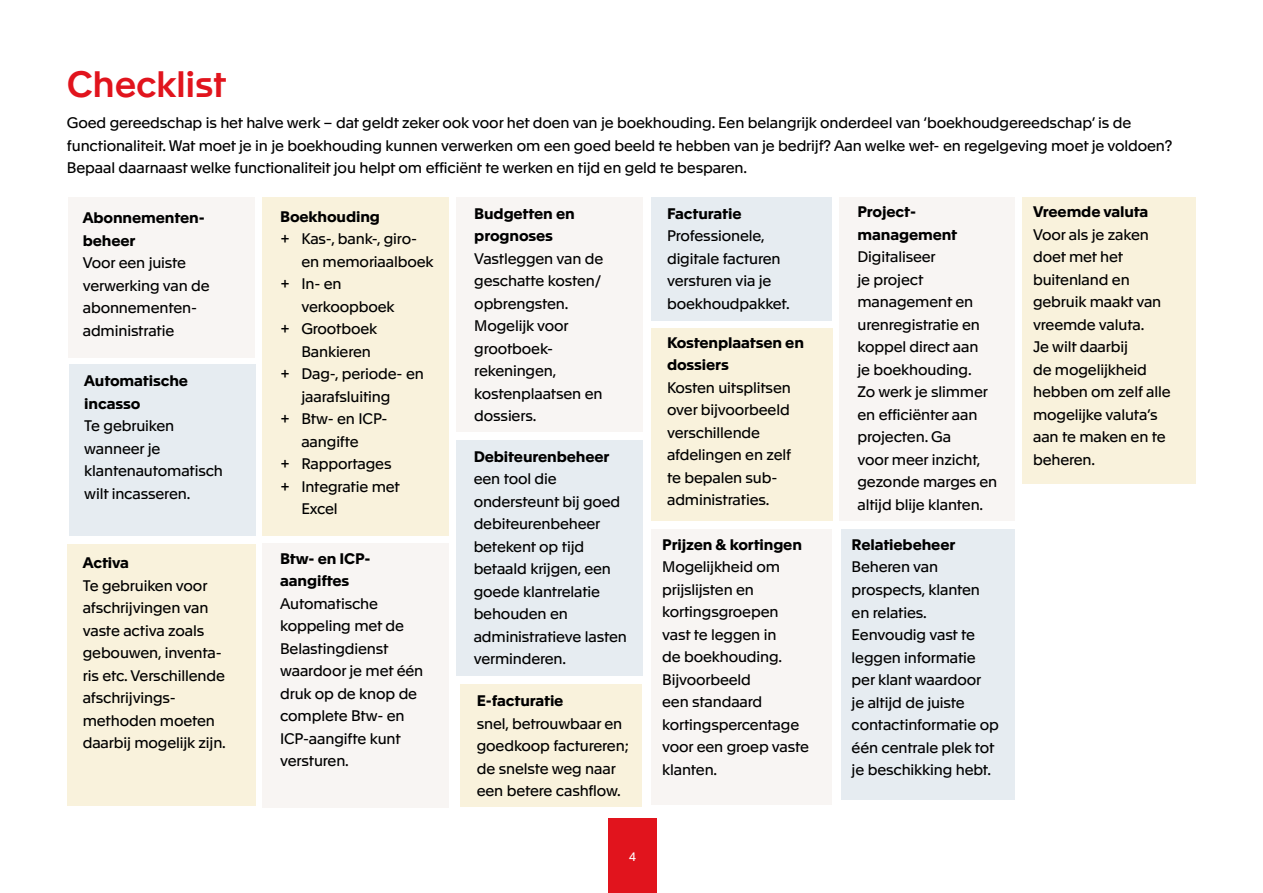
<style>
.page{position:relative;width:1263px;height:893px;background:#fff}
.page>*{position:absolute;margin:0;border:0;box-sizing:border-box;transform-origin:0 0}
.t1{font:500 36px "Apax";letter-spacing:-.01em;color:#e1141d}
.t2{font:15px/22.5px "Apax";letter-spacing:-.01em;color:#000}
.t3{font:700 15px/22.5px "Apax";letter-spacing:-.01em;color:#000}
.t4{font:12px "Apax";color:#fff}
.s1{font-size:16.5px}
</style>
<div class="page">
<div style="left:68px;top:197px;width:186px;height:161px;background:#f8f5f3"></div>
<div style="left:1022px;top:197px;width:174px;height:287px;background:#f9f2dc"></div>
<div style="left:67px;top:544px;width:188px;height:262px;background:#f9f2dc"></div>
<div style="left:839px;top:197px;width:176px;height:324px;background:#f8f5f3"></div>
<div style="left:841px;top:529px;width:173px;height:271px;background:#e6ecf1"></div>
<div style="left:69px;top:364px;width:187px;height:172px;background:#e6ecf1"></div>
<div style="left:457px;top:197px;width:186px;height:235px;background:#f8f5f3"></div>
<div style="left:457px;top:440px;width:186px;height:235px;background:#e6ecf1"></div>
<div style="left:651px;top:328px;width:181px;height:193px;background:#f9f2dc"></div>
<div style="left:651px;top:529px;width:181px;height:275px;background:#f8f5f3"></div>
<div style="left:608px;top:819px;width:49px;height:74px;background:#e1141d"></div>
<div style="left:263px;top:197px;width:186px;height:339px;background:#f9f2dc"></div>
<div style="left:263px;top:544px;width:186px;height:264px;background:#f8f5f3"></div>
<div style="left:460px;top:684px;width:182px;height:123px;background:#f9f2dc"></div>
<div style="left:651px;top:197px;width:180px;height:124px;background:#e6ecf1"></div>
<h1 class="t1" style="left:67px;top:58px;width:161px">Checklist</h1>
<p class="t2" style="left:67px;top:111px;width:1107px">Goed gereedschap is het halve werk – dat geldt zeker ook voor het doen van je boekhouding. Een belangrijk onderdeel van ‘boekhoudgereedschap’ is de functionaliteit. Wat moet je in je boekhouding kunnen verwerken om een goed beeld te hebben van je bedrijf? Aan welke wet- en regelgeving moet je voldoen?<br>Bepaal daarnaast welke functionaliteit jou helpt om efficiënt te werken en tijd en geld te besparen.</p>
<p class="t3" style="left:83px;top:206px;width:123px">Abonnementen&shy;beheer</p>
<p class="t2" style="left:83px;top:251px;width:129px">Voor een juiste verwerking van de abonnementen&shy;administratie</p>
<p class="t3" style="left:84px;top:368px;width:105px">Automatische incasso</p>
<p class="t2" style="left:84px;top:414px;width:140px">Te gebruiken wanneer je klantenautomatisch wilt incasseren.</p>
<p class="t3" style="left:83px;top:551px;width:48px">Activa</p>
<p class="t2" style="left:83px;top:573px;width:145px">Te gebruiken voor afschrijvingen van vaste activa zoals gebouwen, inventa&shy;ris etc. Verschillende afschrijvings&shy;methoden moeten daarbij mogelijk zijn.</p>
<p class="t3" style="left:280px;top:204px;width:101px">Boekhouding</p>
<p class="t2" style="left:280px;top:227px;width:138px"><span class="s1">+</span> Kas-, bank-, giro-</p>
<p class="t2" style="left:301px;top:249px;width:134px">en memoriaalboek</p>
<p class="t2" style="left:280px;top:272px;width:63px"><span class="s1">+</span> In- en</p>
<p class="t2" style="left:301px;top:294px;width:95px">verkoopboek</p>
<p class="t2" style="left:280px;top:317px;width:99px"><span class="s1">+</span> Grootboek</p>
<p class="t2" style="left:301px;top:339px;width:71px">Bankieren</p>
<p class="t2" style="left:280px;top:362px;width:145px"><span class="s1">+</span> Dag-, periode- en</p>
<p class="t2" style="left:301px;top:384px;width:91px">jaarafsluiting</p>
<p class="t2" style="left:280px;top:407px;width:109px"><span class="s1">+</span> Btw- en ICP-</p>
<p class="t2" style="left:301px;top:429px;width:59px">aangifte</p>
<p class="t2" style="left:280px;top:452px;width:113px"><span class="s1">+</span> Rapportages</p>
<p class="t2" style="left:280px;top:474px;width:121px"><span class="s1">+</span> Integratie met</p>
<p class="t2" style="left:301px;top:497px;width:38px">Excel</p>
<p class="t3" style="left:280px;top:546px;width:92px">Btw- en ICP&shy;aangiftes</p>
<p class="t2" style="left:280px;top:591px;width:145px">Automatische koppeling met de<br>Belastingdienst waardoor je met één druk op de knop de complete Btw- en<br>ICP-aangifte kunt versturen.</p>
<p class="t3" style="left:474px;top:201px;width:102px">Budgetten en prognoses</p>
<p class="t2" style="left:474px;top:246px;width:131px">Vastleggen van de geschatte kosten/ opbrengsten.<br>Mogelijk voor grootboek&shy;rekeningen, kostenplaatsen en dossiers.</p>
<p class="t3" style="left:474px;top:444px;width:137px">Debiteurenbeheer</p>
<p class="t2" style="left:474px;top:467px;width:155px">een tool die ondersteunt bij goed debiteurenbeheer betekent op tijd betaald krijgen, een goede klantrelatie behouden en administratieve lasten verminderen.</p>
<p class="t3" style="left:477px;top:688px;width:88px">E-facturatie</p>
<p class="t2" style="left:477px;top:711px;width:154px">snel, betrouwbaar en goedkoop factureren; de snelste weg naar een betere cashflow.</p>
<p class="t4" style="left:629px;top:848px;width:9px">4</p>
<p class="t3" style="left:667px;top:201px;width:76px">Facturatie</p>
<p class="t2" style="left:667px;top:224px;width:124px">Professionele, digitale facturen versturen via je boekhoudpakket.</p>
<p class="t3" style="left:667px;top:330px;width:138px">Kostenplaatsen en dossiers</p>
<p class="t2" style="left:667px;top:375px;width:126px">Kosten uitsplitsen over bijvoorbeeld verschillende afdelingen en zelf te bepalen sub&shy;administraties.</p>
<p class="t3" style="left:662px;top:532px;width:141px">Prijzen &amp; kortingen</p>
<p class="t2" style="left:662px;top:555px;width:148px">Mogelijkheid om prijslijsten en kortingsgroepen vast te leggen in<br>de boekhouding.<br>Bijvoorbeeld<br>een standaard kortingspercentage voor een groep vaste klanten.</p>
<p class="t3" style="left:857px;top:199px;width:101px">Project&shy;management</p>
<p class="t2" style="left:857px;top:244px;width:141px">Digitaliseer<br>je project management en urenregistratie en koppel direct aan<br>je boekhouding.<br>Zo werk je slimmer en efficiënter aan projecten. Ga<br>voor meer inzicht, gezonde marges en altijd blije klanten.</p>
<p class="t3" style="left:852px;top:532px;width:105px">Relatiebeheer</p>
<p class="t2" style="left:852px;top:555px;width:149px">Beheren van prospects, klanten en relaties.<br>Eenvoudig vast te leggen informatie per klant waardoor<br>je altijd de juiste contactinformatie op één centrale plek tot je beschikking hebt.</p>
<p class="t3" style="left:1033px;top:199px;width:117px">Vreemde valuta</p>
<p class="t2" style="left:1033px;top:222px;width:139px">Voor als je zaken doet met het buitenland en gebruik maakt van vreemde valuta.<br>Je wilt daarbij<br>de mogelijkheid hebben om zelf alle mogelijke valuta’s aan te maken en te beheren.</p>
</div>
